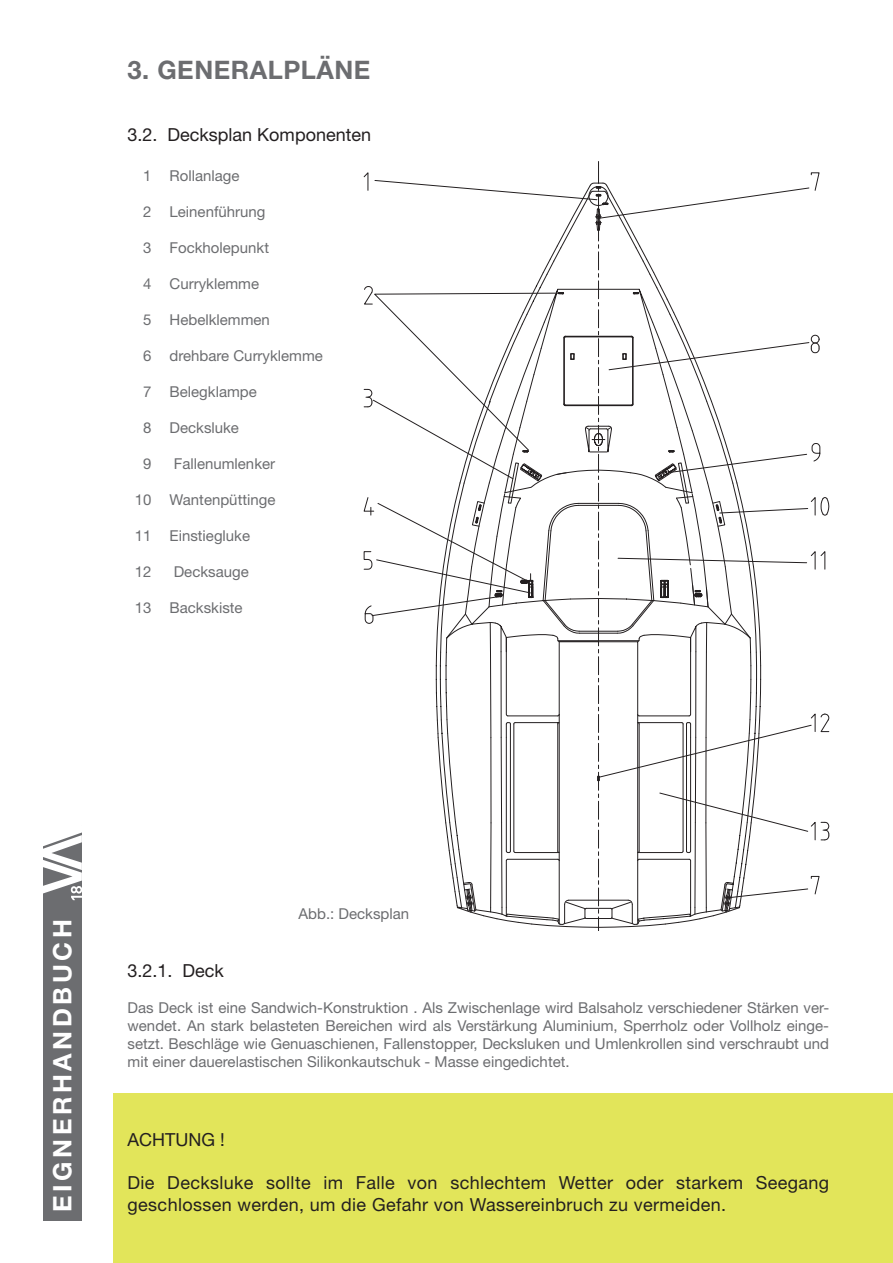
<style>
.page{position:relative;width:893px;height:1263px;background:#fff}
.page>*{position:absolute;margin:0;border:0;box-sizing:border-box;transform-origin:0 0}
.t1{font:700 25.5px "Helvetica Neue";letter-spacing:.14em;color:#fff}
.t2{font:700 25.5px "Helvetica Neue";letter-spacing:.02em;color:#6c6d70}
.t3{font:18px/21.6px "Helvetica Neue";letter-spacing:.02em;color:#231f20}
.t4{font:18px "Helvetica Neue";color:#231f20}
.t5{font:15px/18px "Helvetica Neue";color:#6c6d70;text-align:justify}
</style>
<div class="page">
<div style="left:43px;top:825px;width:38px;height:395px;background:#6c6d70"></div>
<svg style="left:43px;top:825px;width:39px;height:75px"></svg>
<div style="left:113px;top:1094px;width:780px;height:169px;background:#e2e55a"></div>
<svg style="left:811px;top:822px;width:4px;height:18px"></svg>
<svg style="left:821px;top:822px;width:9px;height:19px"></svg>
<svg style="left:811px;top:876px;width:8px;height:18px"></svg>
<svg style="left:811px;top:714px;width:4px;height:18px"></svg>
<svg style="left:821px;top:714px;width:8px;height:18px"></svg>
<svg style="left:811px;top:551px;width:4px;height:18px"></svg>
<svg style="left:821px;top:551px;width:4px;height:18px"></svg>
<svg style="left:812px;top:443px;width:8px;height:18px"></svg>
<svg style="left:811px;top:497px;width:4px;height:18px"></svg>
<svg style="left:821px;top:497px;width:8px;height:18px"></svg>
<svg style="left:811px;top:335px;width:9px;height:18px"></svg>
<svg style="left:811px;top:173px;width:8px;height:17px"></svg>
<svg style="left:761px;top:188px;width:50px;height:707px"></svg>
<svg style="left:364px;top:161px;width:397px;height:769px"></svg>
<svg style="left:372px;top:180px;width:225px;height:436px"></svg>
<h1 class="t2" style="left:128px;top:54px;width:69px">3. GENERA</h1>
<h1 class="t2" style="left:268px;top:54px;width:85px">LPLÄNE</h1>
<p class="t4" style="left:128px;top:124px;width:245px">3.2. Decksplan Komponenten</p>
<p class="t5" style="left:143px;top:166px;width:98px">1 Rollanlage</p>
<p class="t5" style="left:143px;top:202px;width:124px">2 Leinenführung</p>
<p class="t5" style="left:143px;top:238px;width:127px">3 Fockholepunkt</p>
<p class="t5" style="left:143px;top:274px;width:117px">4 Curryklemme</p>
<p class="t5" style="left:143px;top:310px;width:128px">5 Hebelklemmen</p>
<p class="t5" style="left:143px;top:346px;width:181px">6 drehbare Curryklemme</p>
<p class="t5" style="left:143px;top:382px;width:115px">7 Belegklampe</p>
<p class="t5" style="left:143px;top:418px;width:97px">8 Decksluke</p>
<p class="t5" style="left:143px;top:454px;width:10px">9</p>
<p class="t5" style="left:174px;top:454px;width:103px">Fallenumlenker</p>
<p class="t5" style="left:135px;top:490px;width:142px">10 Wantenpüttinge</p>
<p class="t5" style="left:135px;top:526px;width:117px">11 Einstiegluke</p>
<p class="t5" style="left:135px;top:562px;width:18px">12</p>
<p class="t5" style="left:174px;top:562px;width:77px">Decksauge</p>
<p class="t5" style="left:135px;top:598px;width:109px">13 Backskiste</p>
<h1 class="t1" style="left:47px;top:1212px;width:294px;rotate:-90deg">EIGNERHANDBUCH</h1>
<p class="t5" style="left:299px;top:904px;width:112px">Abb.: Decksplan</p>
<p class="t3" style="left:128px;top:959px;width:98px">3.2.1. Deck</p>
<p class="t5" style="left:128px;top:998px;width:703px">Das Deck ist eine Sandwich-Konstruktion . Als Zwischenlage wird Balsaholz verschiedener Stärken ver&shy;wendet. An stark belasteten Bereichen wird als Verstärkung Aluminium, Sperrholz oder Vollholz einge&shy;setzt. Beschläge wie Genuaschienen, Fallenstopper, Decksluken und Umlenkrollen sind verschraubt und mit einer dauerelastischen Silikonkautschuk - Masse eingedichtet.</p>
<p class="t4" style="left:128px;top:1128px;width:99px">ACHTUNG !</p>
<p class="t3" style="left:128px;top:1171px;width:703px">Die Decksluke sollte im Falle von schlechtem Wetter oder starkem Seegang geschlossen werden, um die Gefahr von Wassereinbruch zu vermeiden.</p>
</div>
